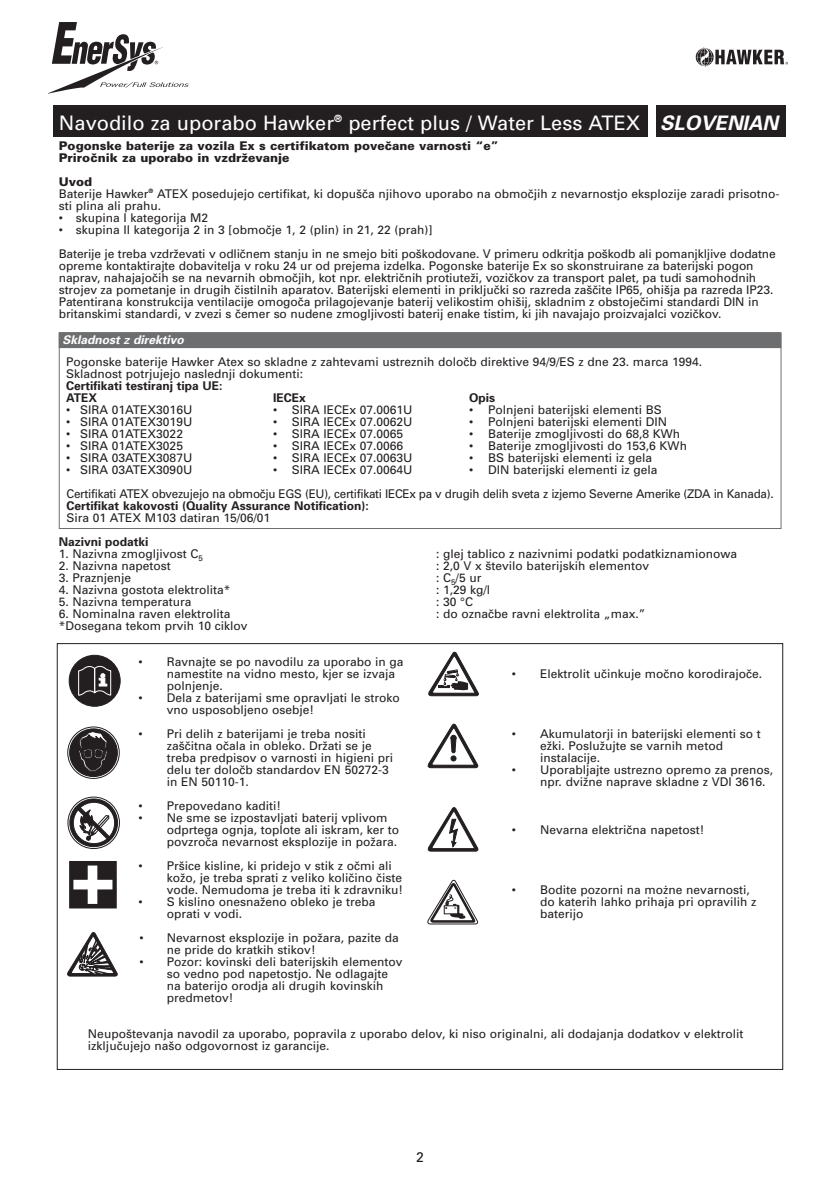
<style>
.page{position:relative;width:840px;height:1191px;background:#fff}
.page>*{position:absolute;margin:0;border:0;box-sizing:border-box;transform-origin:0 0}
.t1{font:20px "Univers CE";color:#fff}
.t2{font:italic 700 20px "Univers CE";color:#fff}
.t3{font:14px "Univers CE";color:#231f20}
.t4{font:12px/12px "Univers CE";color:#231f20}
.t5{font:12px/24px "Univers CE";letter-spacing:-.02em;color:#231f20}
.t6{font:700 12px/12px "Univers CE";color:#231f20}
.t7{font:900 12px/12px "Univers CE";color:#231f20}
.t8{font:italic 700 12px "Univers CE";color:#fff}
.s1{font-weight:900}
.s2{font-family:"Univers"}
</style>
<div class="page">
<div style="left:53px;top:106px;width:731px;height:31px;background:#231f20"></div>
<svg style="left:49px;top:22px;width:140px;height:72px"></svg>
<svg style="left:695px;top:47px;width:92px;height:20px"></svg>
<div style="left:647px;top:101px;width:8px;height:38px;background:#fff"></div>
<div style="left:69px;top:655px;width:52px;height:51px;background:#231f20;border:1px solid #231f20;border-radius:50%"></div>
<svg style="left:78px;top:665px;width:34px;height:31px"></svg>
<svg style="left:67px;top:726px;width:52px;height:52px"></svg>
<div style="left:69px;top:728px;width:48px;height:49px;background:#231f20;border:1px solid #231f20;border-radius:50%"></div>
<svg style="left:79px;top:731px;width:28px;height:40px"></svg>
<svg style="left:68px;top:797px;width:52px;height:51px"></svg>
<div style="left:70px;top:798px;width:48px;height:49px;background:#231f20;border:1px solid #231f20;border-radius:50%"></div>
<svg style="left:73px;top:802px;width:42px;height:41px"></svg>
<svg style="left:77px;top:807px;width:33px;height:33px"></svg>
<div style="left:69px;top:861px;width:48px;height:47px;background:#231f20;border:1px solid #231f20"></div>
<svg style="left:73px;top:865px;width:39px;height:39px"></svg>
<svg style="left:67px;top:932px;width:51px;height:44px"></svg>
<svg style="left:427px;top:723px;width:51px;height:45px"></svg>
<svg style="left:428px;top:651px;width:51px;height:45px"></svg>
<svg style="left:427px;top:807px;width:51px;height:44px"></svg>
<svg style="left:427px;top:879px;width:51px;height:46px"></svg>
<div style="left:59px;top:332px;width:721px;height:16px;background:#6d6e70"></div>
<h1 class="t1" style="left:59px;top:115px;width:582px">Navodilo za uporabo Hawker<sup>®</sup> perfect plus / Water Less ATEX</h1>
<p class="t7" style="left:59px;top:141px;width:441px">Pogonske baterije za vozila Ex s certifikatom povečane varnosti “e”<br>Priročnik za uporabo in vzdrževanje</p>
<h1 class="t2" style="left:660px;top:115px;width:123px">SLOVENIAN</h1>
<p class="t4" style="left:59px;top:177px;width:722px"><span class="s1">Uvod<br></span>Baterije Hawker<sup>®</sup> ATEX posedujejo certifikat, ki dopušča njihovo uporabo na območjih z nevarnostjo eksplozije zaradi prisotno&shy;sti plina ali prahu.</p>
<p class="t4" style="left:59px;top:213px;width:151px">• skupina I kategorija M2</p>
<p class="t4" style="left:59px;top:219px;width:718px;line-height:24px">• skupina II kategorija 2 in 3 [območje 1, 2 (plin) in 21, 22 (prah)]<br>Baterije je treba vzdrževati v odličnem stanju in ne smejo biti poškodovane. V primeru odkritja poškodb ali pomanjkljive dodatne</p>
<p class="t4" style="left:59px;top:261px;width:715px">opreme kontaktirajte dobavitelja v roku 24 ur od prejema izdelka. Pogonske baterije Ex so skonstruirane za baterijski pogon naprav, nahajajočih se na nevarnih območjih, kot npr. električnih protiuteži, vozičkov za transport palet, pa tudi samohodnih strojev za pometanje in drugih čistilnih aparatov. Baterijski elementi in priključki so razreda zaščite IP65, ohišja pa razreda IP23.<br>Patentirana konstrukcija ventilacije omogoča prilagojevanje baterij velikostim ohišij, skladnim z obstoječimi standardi DIN in britanskimi standardi, v zvezi s čemer so nudene zmogljivosti baterij enake tistim, ki jih navajajo proizvajalci vozičkov.</p>
<p class="t8" style="left:62px;top:336px;width:125px">Skladnost z direktivo</p>
<p class="t4" style="left:66px;top:357px;width:637px">Pogonske baterije Hawker Atex so skladne z zahtevami ustreznih določb direktive 94/9/ES z dne 23. marca 1994.<br>Skladnost potrjujejo naslednji dokumenti:</p>
<p class="t6" style="left:66px;top:381px;width:158px">Certifikati testiranj tipa UE:<br>ATEX</p>
<p class="t6" style="left:273px;top:393px;width:34px">IECEx</p>
<p class="t6" style="left:468px;top:393px;width:27px">Opis</p>
<p class="t4" style="left:66px;top:405px;width:128px">• SIRA 01ATEX3016U</p>
<p class="t4" style="left:273px;top:405px;width:141px">• SIRA IECEx 07.0061U</p>
<p class="t4" style="left:468px;top:405px;width:194px">• Polnjeni baterijski elementi BS</p>
<p class="t4" style="left:66px;top:417px;width:128px">• SIRA 01ATEX3019U</p>
<p class="t4" style="left:273px;top:417px;width:141px">• SIRA IECEx 07.0062U</p>
<p class="t4" style="left:468px;top:417px;width:200px">• Polnjeni baterijski elementi DIN</p>
<p class="t4" style="left:66px;top:429px;width:118px">• SIRA 01ATEX3022</p>
<p class="t4" style="left:273px;top:429px;width:131px">• SIRA IECEx 07.0065</p>
<p class="t4" style="left:468px;top:429px;width:213px">• Baterije zmogljivosti do 68,8 KWh</p>
<p class="t4" style="left:66px;top:441px;width:118px">• SIRA 01ATEX3025</p>
<p class="t4" style="left:273px;top:441px;width:131px">• SIRA IECEx 07.0066</p>
<p class="t4" style="left:468px;top:441px;width:219px">• Baterije zmogljivosti do 153,6 KWh</p>
<p class="t4" style="left:66px;top:453px;width:128px">• SIRA 03ATEX3087U</p>
<p class="t4" style="left:273px;top:453px;width:141px">• SIRA IECEx 07.0063U</p>
<p class="t4" style="left:468px;top:453px;width:185px">• BS baterijski elementi iz gela</p>
<p class="t4" style="left:66px;top:465px;width:128px">• SIRA 03ATEX3090U</p>
<p class="t4" style="left:273px;top:465px;width:141px">• SIRA IECEx 07.0064U</p>
<p class="t5" style="left:67px;top:459px;width:708px;text-indent:402px">• DIN baterijski elementi iz gela<br>Certifikati ATEX obvezujejo na območju EGS (EU), certifikati IECEx pa v drugih delih sveta z izjemo Severne Amerike (ZDA in Kanada).</p>
<p class="t6" style="left:67px;top:501px;width:304px">Certifikat kakovosti (Quality Assurance Notification):</p>
<p class="t4" style="left:67px;top:513px;width:205px">Sira 01 ATEX M103 datiran 15/06/01</p>
<p class="t6" style="left:59px;top:537px;width:91px">Nazivni podatki</p>
<p class="t4" style="left:59px;top:549px;width:146px">1. Nazivna zmogljivost C<sub>5</sub></p>
<p class="t4" style="left:436px;top:549px;width:302px">: glej tablico z nazivnimi podatki podatkiznamionowa</p>
<p class="t4" style="left:59px;top:561px;width:114px">2. Nazivna napetost</p>
<p class="t4" style="left:436px;top:561px;width:214px">: 2,0 V x število baterijskih elementov</p>
<p class="t4" style="left:59px;top:573px;width:74px">3. Praznjenje</p>
<p class="t4" style="left:436px;top:573px;width:47px">: C<sub>5</sub>/5 ur</p>
<p class="t4" style="left:59px;top:585px;width:173px">4. Nazivna gostota elektrolita*</p>
<p class="t4" style="left:436px;top:585px;width:56px">: 1,29 kg/l</p>
<p class="t4" style="left:59px;top:597px;width:134px">5. Nazivna temperatura</p>
<p class="t4" style="left:436px;top:597px;width:38px">: 30 <span class="s2">°C</span></p>
<p class="t4" style="left:59px;top:609px;width:173px">6. Nominalna raven elektrolita</p>
<p class="t4" style="left:436px;top:609px;width:210px">: do označbe ravni elektrolita „max.”</p>
<p class="t4" style="left:59px;top:621px;width:190px">*Dosegana tekom prvih 10 ciklov</p>
<p class="t4" style="left:167px;top:657px;width:238px;text-indent:-28px">• Ravnajte se po navodilu za uporabo in ga namestite na vidno mesto, kjer se izvaja polnjenje.</p>
<p class="t4" style="left:167px;top:693px;width:234px;text-indent:-28px">• Dela z baterijami sme opravljati le stroko vno usposobljeno osebje!</p>
<p class="t4" style="left:167px;top:729px;width:227px;text-indent:-28px">• Pri delih z baterijami je treba nositi zaščitna očala in obleko. Držati se je treba predpisov o varnosti in higieni pri delu ter določb standardov EN 50272-3 in EN 50110-1.</p>
<p class="t4" style="left:138px;top:801px;width:144px">• Prepovedano kaditi!</p>
<p class="t4" style="left:167px;top:813px;width:233px;text-indent:-28px">• Ne sme se izpostavljati baterij vplivom odprtega ognja, toplote ali iskram, ker to povzroča nevarnost eksplozije in požara.</p>
<p class="t4" style="left:167px;top:861px;width:237px;text-indent:-28px">• Pršice kisline, ki pridejo v stik z očmi ali kožo, je treba sprati z veliko količino čiste vode. Nemudoma je treba iti k zdravniku!</p>
<p class="t4" style="left:167px;top:897px;width:210px;text-indent:-28px">• S kislino onesnaženo obleko je treba oprati v vodi.</p>
<p class="t4" style="left:167px;top:933px;width:233px;text-indent:-27px">• Nevarnost eksplozije in požara, pazite da ne pride do kratkih stikov!</p>
<p class="t4" style="left:167px;top:957px;width:237px;text-indent:-27px">• Pozor: kovinski deli baterijskih elementov so vedno pod napetostjo. Ne odlagajte na baterijo orodja ali drugih kovinskih predmetov!</p>
<p class="t4" style="left:511px;top:669px;width:251px">• Elektrolit učinkuje močno korodirajoče.</p>
<p class="t4" style="left:540px;top:729px;width:222px;text-indent:-28px">• Akumulatorji in baterijski elementi so t ežki. Poslužujte se varnih metod instalacije.</p>
<p class="t4" style="left:540px;top:765px;width:234px;text-indent:-28px">• Uporabljajte ustrezno opremo za prenos, npr. dvižne naprave skladne z VDI 3616.</p>
<p class="t4" style="left:511px;top:825px;width:194px">• Nevarna električna napetost!</p>
<p class="t4" style="left:540px;top:885px;width:217px;text-indent:-28px">• Bodite pozorni na możne nevarnosti, do katerih lahko prihaja pri opravilih z baterijo</p>
<p class="t4" style="left:88px;top:1029px;width:656px">Neupoštevanja navodil za uporabo, popravila z uporabo delov, ki niso originalni, ali dodajanja dodatkov v elektrolit izključujejo našo odgovornost iz garancije.</p>
<p class="t3" style="left:416px;top:1151px;width:9px">2</p>
</div>
